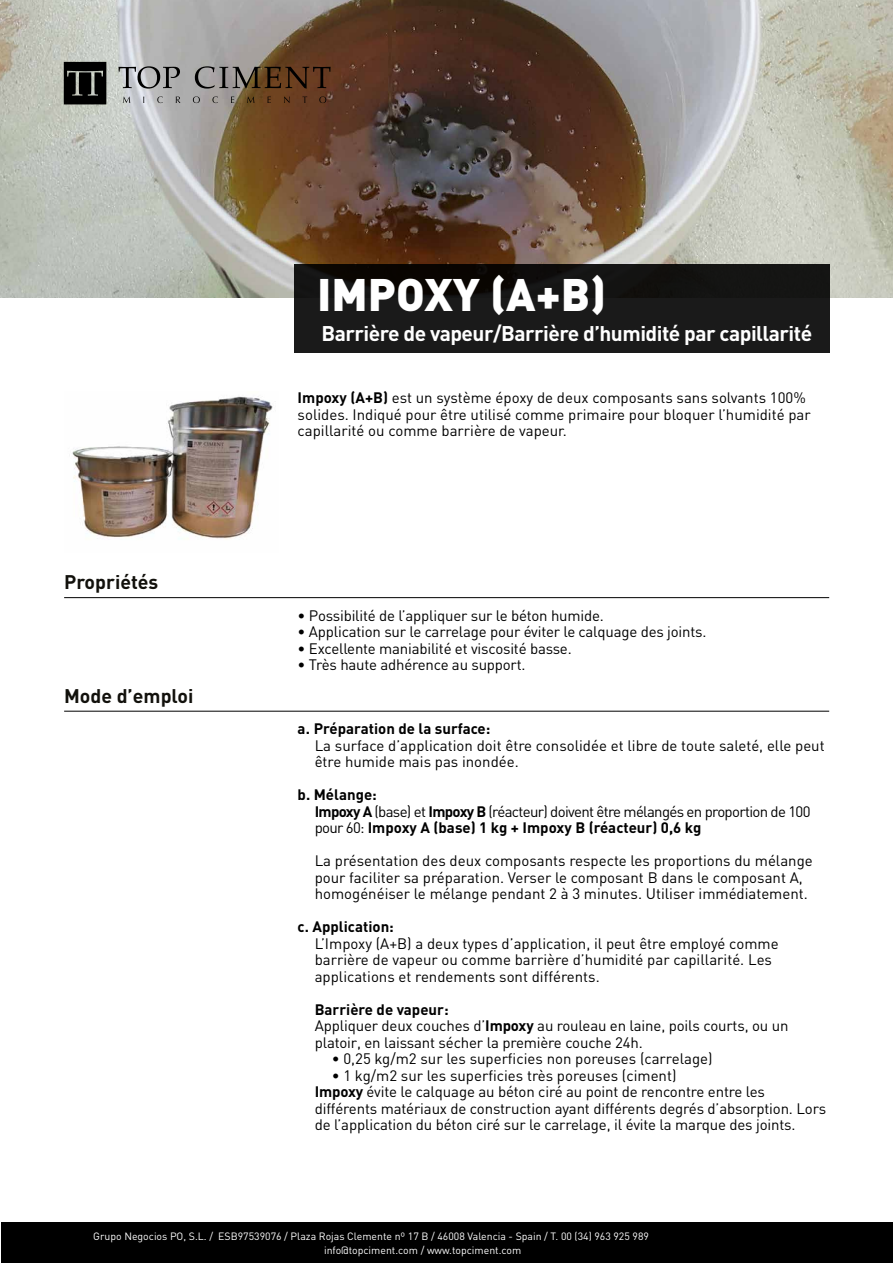
<style>
.page{position:relative;width:893px;height:1263px;background:#fff}
.page>*{position:absolute;margin:0;border:0;box-sizing:border-box;transform-origin:0 0}
.t1{font:900 45px "DIN";color:#fff}
.t2{font:700 21px "DIN";letter-spacing:-.025em;color:#fff}
.t3{font:700 19.5px "DIN";color:#12110c}
.t4{font:15px/16.5px "DIN";color:#000}
.t5{font:700 15px/16.5px "DIN";color:#000}
.t6{font:10.5px/13.2px "DIN";color:#fff}
.s1{font-weight:700}
.s2{font-weight:400}
</style>
<div class="page">
<div style="left:1px;top:1222px;width:892px;height:41px;background:#000"></div>
<img style="left:72px;top:396px;width:201px;height:143px">
<img style="left:0;top:0;width:893px;height:298px">
<svg style="left:294px;top:264px;width:535px;height:88px;fill:#1a1a1a"></svg>
<svg style="left:118px;top:66px;width:62px;height:23px"></svg>
<svg style="left:195px;top:66px;width:136px;height:23px"></svg>
<svg style="left:123px;top:96px;width:7px;height:7px"></svg>
<svg style="left:157px;top:96px;width:6px;height:7px"></svg>
<svg style="left:176px;top:97px;width:4px;height:6px"></svg>
<svg style="left:193px;top:96px;width:7px;height:7px"></svg>
<svg style="left:212px;top:96px;width:6px;height:7px"></svg>
<svg style="left:231px;top:97px;width:3px;height:6px"></svg>
<svg style="left:247px;top:96px;width:7px;height:7px"></svg>
<svg style="left:268px;top:97px;width:3px;height:6px"></svg>
<svg style="left:284px;top:96px;width:6px;height:7px"></svg>
<svg style="left:302px;top:97px;width:5px;height:6px"></svg>
<svg style="left:319px;top:96px;width:7px;height:7px"></svg>
<svg style="left:64px;top:62px;width:42px;height:42px"></svg>
<hr style="left:64px;top:597px;width:765px;height:1px;background:#000">
<hr style="left:64px;top:711px;width:765px;height:1px;background:#000">
<h1 class="t1" style="left:317px;top:265px;width:291px">IMPOXY (A+B)</h1>
<h2 class="t2" style="left:321px;top:320px;width:492px">Barrière de vapeur/Barrière d’humidité par capillarité</h2>
<h3 class="t3" style="left:64px;top:569px;width:96px">Propriétés</h3>
<h3 class="t3" style="left:64px;top:683px;width:131px">Mode d’emploi</h3>
<p class="t4" style="left:298px;top:389px;width:515px"><span class="s1">Impoxy (A+B)</span> est un système époxy de deux composants sans solvants 100% solides. Indiqué pour être utilisé comme primaire pour bloquer l’humidité par capillarité ou comme barrière de vapeur.</p>
<p class="t4" style="left:298px;top:607px;width:308px">• Possibilité de l’appliquer sur le béton humide.</p>
<p class="t4" style="left:298px;top:623px;width:410px">• Application sur le carrelage pour éviter le calquage des joints.</p>
<p class="t4" style="left:298px;top:640px;width:276px">• Excellente maniabilité et viscosité basse.</p>
<p class="t4" style="left:298px;top:656px;width:229px">• Très haute adhérence au support.</p>
<p class="t5" style="left:298px;top:720px;width:194px">a. Préparation de la surface:</p>
<p class="t4" style="left:315px;top:737px;width:511px">La surface d’application doit être consolidée et libre de toute saleté, elle peut être humide mais pas inondée.</p>
<p class="t5" style="left:315px;top:786px;width:497px;text-indent:-17px">b. Mélange:<br>Impoxy A <span class="s2">(base) et</span> Impoxy B <span class="s2">(réacteur) doivent être mélangés en proportion de 100 pour 60:</span> Impoxy A (base) 1 kg + Impoxy B (réacteur) 0,6 kg</p>
<p class="t4" style="left:315px;top:852px;width:500px">La présentation des deux composants respecte les proportions du mélange pour faciliter sa préparation. Verser le composant B dans le composant A, homogénéiser le mélange pendant 2 à 3 minutes. Utiliser immédiatement.</p>
<p class="t5" style="left:298px;top:918px;width:98px">c. Application:</p>
<p class="t4" style="left:315px;top:935px;width:465px">L’Impoxy (A+B) a deux types d’application, il peut être employé comme barrière de vapeur ou comme barrière d’humidité par capillarité. Les applications et rendements sont différents.</p>
<p class="t4" style="left:315px;top:1001px;width:475px"><span class="s1">Barrière de vapeur:<br></span>Appliquer deux couches d’<span class="s1">Impoxy</span> au rouleau en laine, poils courts, ou un platoir, en laissant sécher la première couche 24h.</p>
<p class="t4" style="left:332px;top:1050px;width:382px">• 0,25 kg/m2 sur les superficies non poreuses (carrelage)</p>
<p class="t4" style="left:315px;top:1067px;width:513px;text-indent:17px">• 1 kg/m2 sur les superficies très poreuses (ciment)<br><span class="s1">Impoxy</span> évite le calquage au béton ciré au point de rencontre entre les différents matériaux de construction ayant différents degrés d’absorption. Lors de l’application du béton ciré sur le carrelage, il évite la marque des joints.</p>
<p class="t6" style="left:324px;top:1230px;width:326px;text-indent:-231px">Grupo Negocios PO, S.L. / ESB97539076 / Plaza Rojas Clemente nº 17 B / 46008 Valencia - Spain / T. 00 (34) 963 925 989 info@topciment.com / www.topciment.com</p>
</div>
